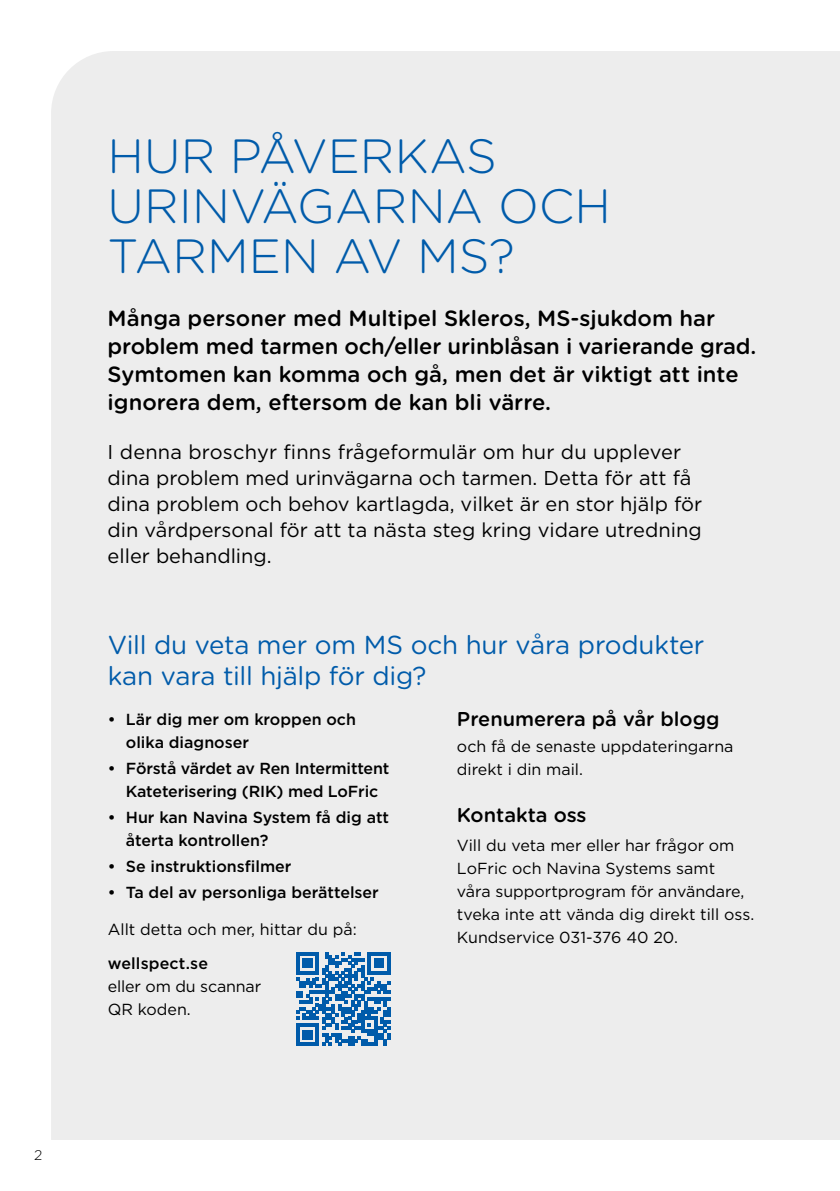
<style>
.page{position:relative;width:840px;height:1191px;background:#fff}
.page>*{position:absolute;margin:0;border:0;box-sizing:border-box;transform-origin:0 0}
.t1{font:300 48px/50px "Gotham Rounded";color:#005baa}
.t2{font:26px/31.2px "Gotham Rounded";letter-spacing:-.01em;color:#005baa}
.t3{font:500 22px/28px "Gotham Rounded";color:#000}
.t4{font:20px/26.2px "Gotham";color:#000}
.t5{font:500 20px "Gotham Rounded";color:#000}
.t6{font:16px/23px "Gotham";color:#000}
.t7{font:500 16px/23px "Gotham";color:#000}
.t8{font:300 14px "Gotham Rounded";color:#000}
</style>
<div class="page">
<div style="left:51px;top:51px;width:788px;height:1089px;background:#ededed"></div>
<svg style="left:296px;top:952px;width:94px;height:94px;background:#5d94c4"></svg>
<p class="t8" style="left:34px;top:1145px;width:10px">2</p>
<h1 class="t1" style="left:108px;top:129px;width:504px">HUR PÅVERKAS<br>URINVÄGARNA OCH<br>TARMEN AV MS?</h1>
<h3 class="t3" style="left:108px;top:303px;width:649px">Många personer med Multipel Skleros, MS-sjukdom har problem med tarmen och/eller urinblåsan i varierande grad.<br>Symtomen kan komma och gå, men det är viktigt att inte ignorera dem, eftersom de kan bli värre.</h3>
<p class="t4" style="left:108px;top:438px;width:595px">I denna broschyr finns frågeformulär om hur du upplever dina problem med urinvägarna och tarmen. Detta för att få dina problem och behov kartlagda, vilket är en stor hjälp för din vårdpersonal för att ta nästa steg kring vidare utredning eller behandling.</p>
<h2 class="t2" style="left:108px;top:628px;width:598px">Vill du veta mer om MS och hur våra produkter kan vara till hjälp för dig?</h2>
<p class="t7" style="left:126px;top:708px;width:231px;text-indent:-18px">• Lär dig mer om kroppen och olika diagnoser</p>
<p class="t7" style="left:108px;top:756px;width:283px;text-align:center">• Förstå värdet av Ren Intermittent<br>Kateterisering (RIK) med LoFric</p>
<p class="t7" style="left:126px;top:805px;width:265px;text-indent:-18px">• Hur kan Navina System få dig att återta kontrollen?</p>
<p class="t7" style="left:108px;top:854px;width:185px">• Se instruktionsfilmer</p>
<p class="t7" style="left:108px;top:880px;width:272px">• Ta del av personliga berättelser</p>
<p class="t6" style="left:108px;top:917px;width:250px">Allt detta och mer, hittar du på:</p>
<p class="t7" style="left:108px;top:951px;width:102px">wellspect.se</p>
<p class="t6" style="left:108px;top:974px;width:155px">eller om du scannar<br>QR koden.</p>
<p class="t5" style="left:456px;top:705px;width:264px">Prenumerera på vår blogg</p>
<p class="t6" style="left:456px;top:734px;width:278px">och få de senaste uppdateringarna direkt i din mail.</p>
<p class="t5" style="left:456px;top:800px;width:131px">Kontakta oss</p>
<p class="t6" style="left:456px;top:833px;width:298px">Vill du veta mer eller har frågor om LoFric och Navina Systems samt<br>våra supportprogram för användare, tveka inte att vända dig direkt till oss.<br>Kundservice 031-376 40 20.</p>
</div>
